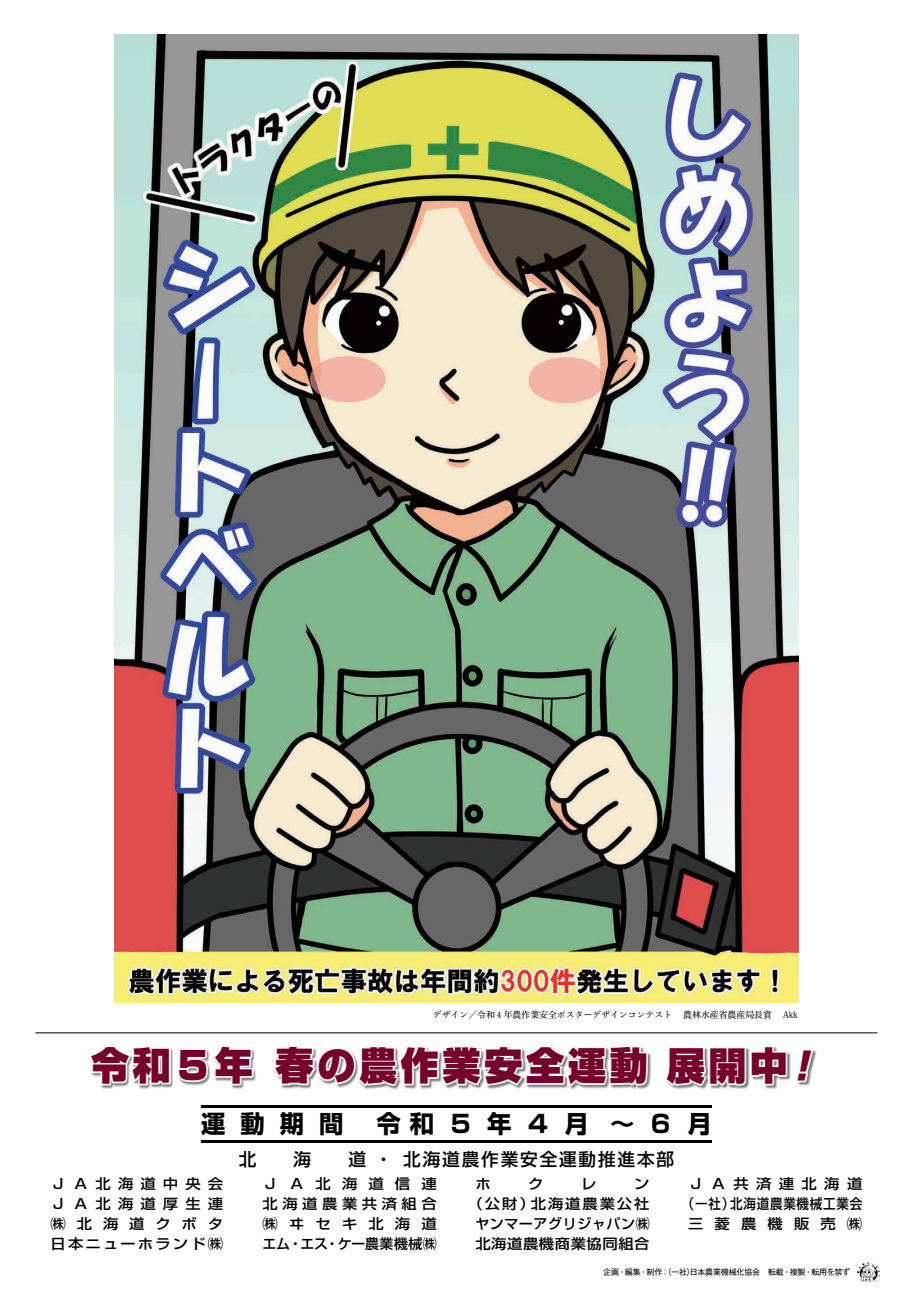
<style>
.page{position:relative;width:913px;height:1290px;background:#fff}
.page>*{position:absolute;margin:0;border:0;box-sizing:border-box;transform-origin:0 0}
.t1{font:900 38.06px "Shin Go Pro";letter-spacing:.095em;color:#75002a}
.t2{font:700 24.38px "Shin Go";color:#000}
.t3{font:700 24.38px "Shin Go Pr 5";color:#000}
.t4{font:500 17.69px "Shin Go";letter-spacing:.1em;color:#000}
.t5{font:500 13.94px/20.1px "Shin Go";letter-spacing:.135em;color:#000;text-align:justify;scale:1.1 1}
.t6{font:500 13.94px/20.1px "Shin Go";letter-spacing:.295em;color:#000;text-align:right;scale:1.1 1}
.t7{font:500 13.94px/20.1px "Shin Go";letter-spacing:.045em;color:#000;scale:1.1 1}
.t8{font:500 13.94px/20.1px "Shin Go";letter-spacing:.055em;color:#000;text-align:right;scale:1.1 1}
.t9{font:500 13.94px/20.1px "Shin Go";letter-spacing:.725em;color:#000;scale:.9 1}
.t10{font:500 13.94px "Shin Go";letter-spacing:.135em;color:#000}
.t11{font:8.88px "Shuei Min Pro M";color:#000}
.t12{font:8px "Gothic MB101 Pro";letter-spacing:-.02em;color:#000}
</style>
<div class="page">
<img style="left:101px;top:1050px;width:716px;height:40px">
<svg style="left:90px;top:1047px;width:165px;height:40px"></svg>
<svg style="left:271px;top:1046px;width:378px;height:43px"></svg>
<svg style="left:662px;top:1047px;width:153px;height:41px"></svg>
<hr style="left:35px;top:1032px;width:842px;height:1px;background:#000">
<img style="left:857px;top:1262px;width:21px;height:19px">
<img style="left:114px;top:35px;width:684px;height:968px">
<hr style="left:201px;top:1106px;width:510px;height:2px;background:#000">
<hr style="left:201px;top:1141px;width:510px;height:2px;background:#000">
<p class="t11" style="left:433px;top:1008px;width:241px">デザイン／令和４年農作業安全ポスターデザインコンテスト</p>
<p class="t11" style="left:683px;top:1008px;width:90px">農林水産省農産局長賞</p>
<p class="t11" style="left:783px;top:1008px;width:16px">Akk</p>
<h1 class="t1" style="left:91px;top:1035px;width:163px">令和５年</h1>
<h1 class="t1" style="left:275px;top:1035px;width:374px">春の農作業安全運動</h1>
<h1 class="t1" style="left:666px;top:1035px;width:158px">展開中!</h1>
<h2 class="t2" style="left:201px;top:1108px;width:26px">運</h2>
<h2 class="t2" style="left:240px;top:1108px;width:26px">動</h2>
<h2 class="t2" style="left:280px;top:1108px;width:26px">期</h2>
<h2 class="t2" style="left:319px;top:1108px;width:117px">間　令和</h2>
<h2 class="t2" style="left:450px;top:1108px;width:21px">5</h2>
<h2 class="t2" style="left:487px;top:1108px;width:26px">年</h2>
<h2 class="t2" style="left:528px;top:1108px;width:21px">4</h2>
<h2 class="t2" style="left:564px;top:1108px;width:26px">月</h2>
<h2 class="t3" style="left:610px;top:1105px;width:26px">～</h2>
<h2 class="t2" style="left:651px;top:1108px;width:21px">6</h2>
<h2 class="t2" style="left:687px;top:1108px;width:26px">月</h2>
<p class="t4" style="left:375px;top:1148px;width:19px">・</p>
<p class="t4" style="left:403px;top:1148px;width:272px">北海道農作業安全運動推進本部</p>
<p class="t5" style="left:51px;top:1173px;width:158px">ＪＡ北海道中央会ＪＡ北海道厚生連㈱北海道クボタ日本ニューホランド㈱</p>
<p class="t6" style="left:262px;top:1173px;width:160px">ＪＡ北海道信連北海道農業共済組合㈱ヰセキ北海道・ケー農業機械㈱</p>
<p class="t10" style="left:262px;top:1235px;width:67px">エム・エス</p>
<p class="t5" style="left:475px;top:1173px;width:15px">ホ</p>
<p class="t5" style="left:528px;top:1173px;width:15px">ク</p>
<p class="t5" style="left:581px;top:1173px;width:15px">レ</p>
<p class="t5" style="left:530px;top:1173px;width:109px;text-align:right">ン<br>北海道農業公社</p>
<p class="t7" style="left:475px;top:1193px;width:160px;text-indent:-8px">（公財）<br>ヤンマーアグリジャパン㈱北海道農機商業協同組合</p>
<p class="t8" style="left:688px;top:1173px;width:160px">ＪＡ共済連北海道北海道農業機械工業会</p>
<p class="t9" style="left:688px;top:1193px;width:195px;text-indent:-6px">（一社）<br>三菱農機販売㈱</p>
<p class="t12" style="left:603px;top:1265px;width:248px">企画・編集・制作（：一社日本農業機械化協会　転載・複製・転用を禁ず</p>
<p class="t12" style="left:686px;top:1265px;width:9px">）</p>
</div>
